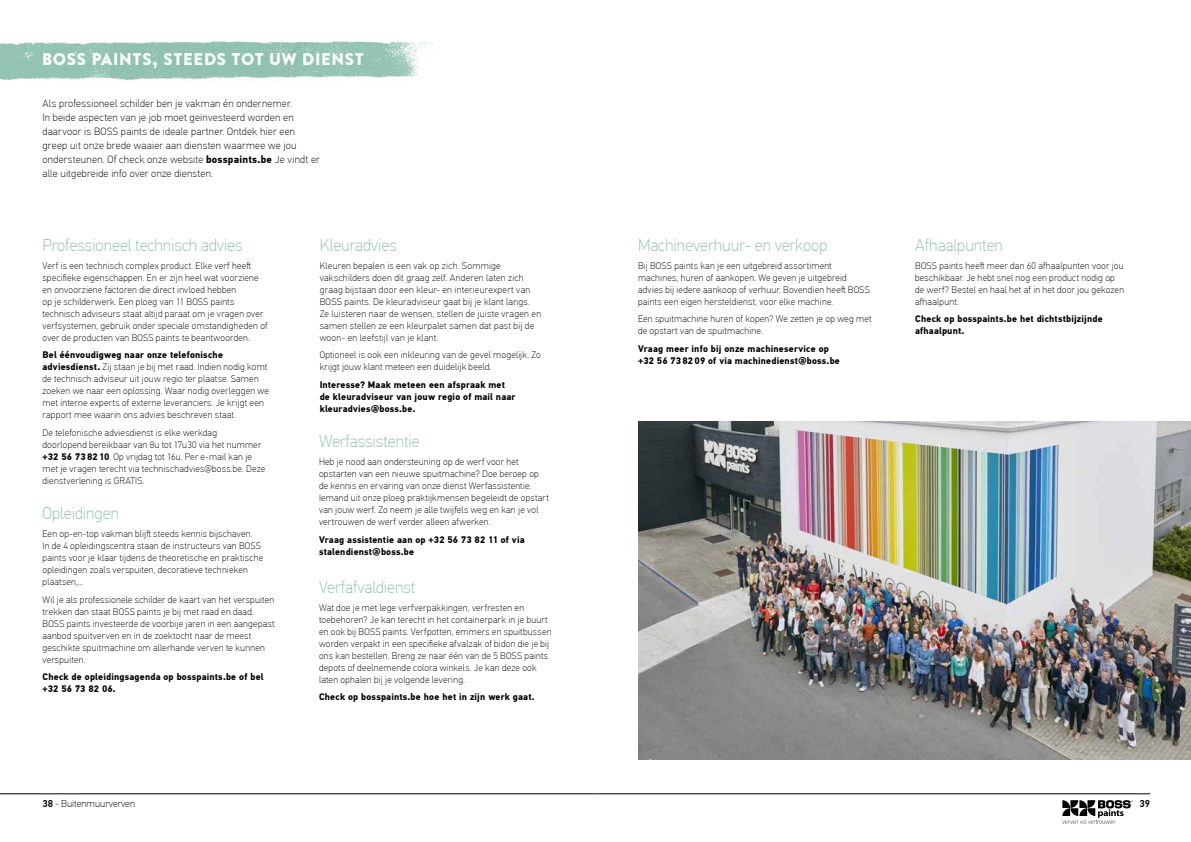
<style>
.page{position:relative;width:1191px;height:842px;background:#fff}
.page>*{position:absolute;margin:0;border:0;box-sizing:border-box;transform-origin:0 0}
.t1{font:100 17px "PF Din Text Pro";color:#8fc2ae}
.t2{font:17px "Brandon Printed Two";color:#fff}
.t3{font:100 10.5px/14px "PF Din Text Pro";letter-spacing:.025em;color:#000}
.t4{font:100 10px "PF Din Text Pro";color:#000}
.t5{font:500 10px "PF Din Text Pro";color:#000}
.t6{font:100 9.5px/12px "PF Din Text Pro";letter-spacing:.025em;color:#000}
.t7{font:700 9.5px/12px "PF Din Text Pro";letter-spacing:.02em;color:#000}
.s1{font-weight:700}
.s2{font-weight:500}
</style>
<div class="page">
<hr style="left:0;top:793px;width:595px;height:1px;background:#000">
<hr style="left:595px;top:793px;width:555px;height:1px;background:#000">
<svg style="left:1062px;top:800px;width:70px;height:24px"></svg>
<img style="left:345px;top:41px;width:93px;height:37px">
<img style="left:0;top:41px;width:345px;height:41px">
<img style="left:638px;top:421px;width:553px;height:339px">
<h1 class="t2" style="left:42px;top:49px;width:324px">BOSS PAINTS, STEEDS TOT UW DIENST</h1>
<p class="t3" style="left:43px;top:97px;width:279px">Als professioneel schilder ben je vakman én ondernemer.<br>In beide aspecten van je job moet geïnvesteerd worden en daarvoor is BOSS paints de ideale partner. Ontdek hier een greep uit onze brede waaier aan diensten waarmee we jou ondersteunen. Of check onze website <span class="s1">bosspaints.be</span> Je vindt er alle uitgebreide info over onze diensten.</p>
<h1 class="t1" style="left:43px;top:235px;width:202px">Professioneel technisch advies</h1>
<p class="t6" style="left:43px;top:259px;width:226px">Verf is een technisch complex product. Elke verf heeft specifieke eigenschappen. En er zijn heel wat voorziene en onvoorziene factoren die direct invloed hebben<br>op je schilderwerk. Een ploeg van 11 BOSS paints technisch adviseurs staat altijd paraat om je vragen over verfsystemen, gebruik onder speciale omstandigheden of over de producten van BOSS paints te beantwoorden.</p>
<p class="t6" style="left:43px;top:349px;width:228px"><span class="s1">Bel éénvoudigweg naar onze telefonische adviesdienst.</span> Zij staan je bij met raad. Indien nodig komt de technisch adviseur uit jouw regio ter plaatse. Samen zoeken we naar een oplossing. Waar nodig overleggen we met interne experts of externe leveranciers. Je krijgt een rapport mee waarin ons advies beschreven staat.</p>
<p class="t6" style="left:43px;top:427px;width:224px">De telefonische adviesdienst is elke werkdag<br>doorlopend bereikbaar van 8u tot 17u30 via het nummer <span class="s1">+32 56 73 82 10</span>. Op vrijdag tot 16u. Per e-mail kan je met je vragen terecht via technischadvies@boss.be. Deze dienstverlening is GRATIS.</p>
<h1 class="t1" style="left:43px;top:504px;width:78px">Opleidingen</h1>
<p class="t6" style="left:43px;top:528px;width:222px">Een op-en-top vakman blijft steeds kennis bijschaven.<br>In de 4 opleidingscentra staan de instructeurs van BOSS paints voor je klaar tijdens de theoretische en praktische opleidingen zoals verspuiten, decoratieve technieken plaatsen,...</p>
<p class="t6" style="left:43px;top:594px;width:234px">Wil je als professionele schilder de kaart van het verspuiten trekken dan staat BOSS paints je bij met raad en daad.<br>BOSS paints investeerde de voorbije jaren in een aangepast aanbod spuitverven en in de zoektocht naar de meest geschikte spuitmachine om allerhande verven te kunnen verspuiten.</p>
<p class="t7" style="left:43px;top:671px;width:222px">Check de opleidingsagenda op bosspaints.be of bel +32 56 73 82 06.</p>
<h1 class="t1" style="left:320px;top:235px;width:79px">Kleuradvies</h1>
<p class="t6" style="left:320px;top:259px;width:223px">Kleuren bepalen is een vak op zich. Sommige vakschilders doen dit graag zelf. Anderen laten zich graag bijstaan door een kleur- en interieurexpert van BOSS paints. De kleuradviseur gaat bij je klant langs.<br>Ze luisteren naar de wensen, stellen de juiste vragen en samen stellen ze een kleurpalet samen dat past bij de woon- en leefstijl van je klant.</p>
<p class="t6" style="left:320px;top:349px;width:223px">Optioneel is ook een inkleuring van de gevel mogelijk. Zo krijgt jouw klant meteen een duidelijk beeld.</p>
<p class="t7" style="left:320px;top:379px;width:197px">Interesse? Maak meteen een afspraak met de kleuradviseur van jouw regio of mail naar kleuradvies@boss.be.</p>
<h1 class="t1" style="left:319px;top:432px;width:102px">Werfassistentie</h1>
<p class="t6" style="left:319px;top:456px;width:231px">Heb je nood aan ondersteuning op de werf voor het opstarten van een nieuwe spuitmachine? Doe beroep op de kennis en ervaring van onze dienst Werfassistentie.<br>Iemand uit onze ploeg praktijkmensen begeleidt de opstart van jouw werf. Zo neem je alle twijfels weg en kan je vol vertrouwen de werf verder alleen afwerken.</p>
<p class="t7" style="left:319px;top:534px;width:207px">Vraag assistentie aan op +32 56 73 82 11 of via stalendienst@boss.be</p>
<h1 class="t1" style="left:319px;top:577px;width:98px">Verfafvaldienst</h1>
<p class="t6" style="left:319px;top:601px;width:234px">Wat doe je met lege verfverpakkingen, verfresten en toebehoren? Je kan terecht in het containerpark in je buurt en ook bij BOSS paints. Verfpotten, emmers en spuitbussen worden verpakt in een specifieke afvalzak of bidon die je bij ons kan bestellen. Breng ze naar één van de 5 BOSS paints depots of deelnemende colora winkels. Je kan deze ook laten ophalen bij je volgende levering.</p>
<p class="t7" style="left:319px;top:691px;width:217px">Check op bosspaints.be hoe het in zijn werk gaat.</p>
<h1 class="t1" style="left:638px;top:235px;width:191px">Machineverhuur- en verkoop</h1>
<p class="t6" style="left:638px;top:259px;width:233px">Bij BOSS paints kan je een uitgebreid assortiment machines, huren of aankopen. We geven je uitgebreid advies bij iedere aankoop of verhuur. Bovendien heeft BOSS paints een eigen hersteldienst, voor elke machine.</p>
<p class="t6" style="left:638px;top:313px;width:235px">Een spuitmachine huren of kopen? We zetten je op weg met de opstart van de spuitmachine.</p>
<p class="t7" style="left:638px;top:343px;width:203px">Vraag meer info bij onze machineservice op +32 56 73 82 09 of via machinedienst@boss.be</p>
<h1 class="t1" style="left:915px;top:235px;width:89px">Afhaalpunten</h1>
<p class="t6" style="left:915px;top:259px;width:210px">BOSS paints heeft meer dan 60 afhaalpunten voor jou beschikbaar. Je hebt snel nog een product nodig op de werf? Bestel en haal het af in het door jou gekozen afhaalpunt.</p>
<p class="t7" style="left:915px;top:313px;width:189px">Check op bosspaints.be het dichtstbijzijnde afhaalpunt.</p>
<p class="t4" style="left:43px;top:798px;width:94px"><span class="s2">38</span> - Buitenmuurverven</p>
<p class="t5" style="left:1139px;top:798px;width:12px">39</p>
</div>
